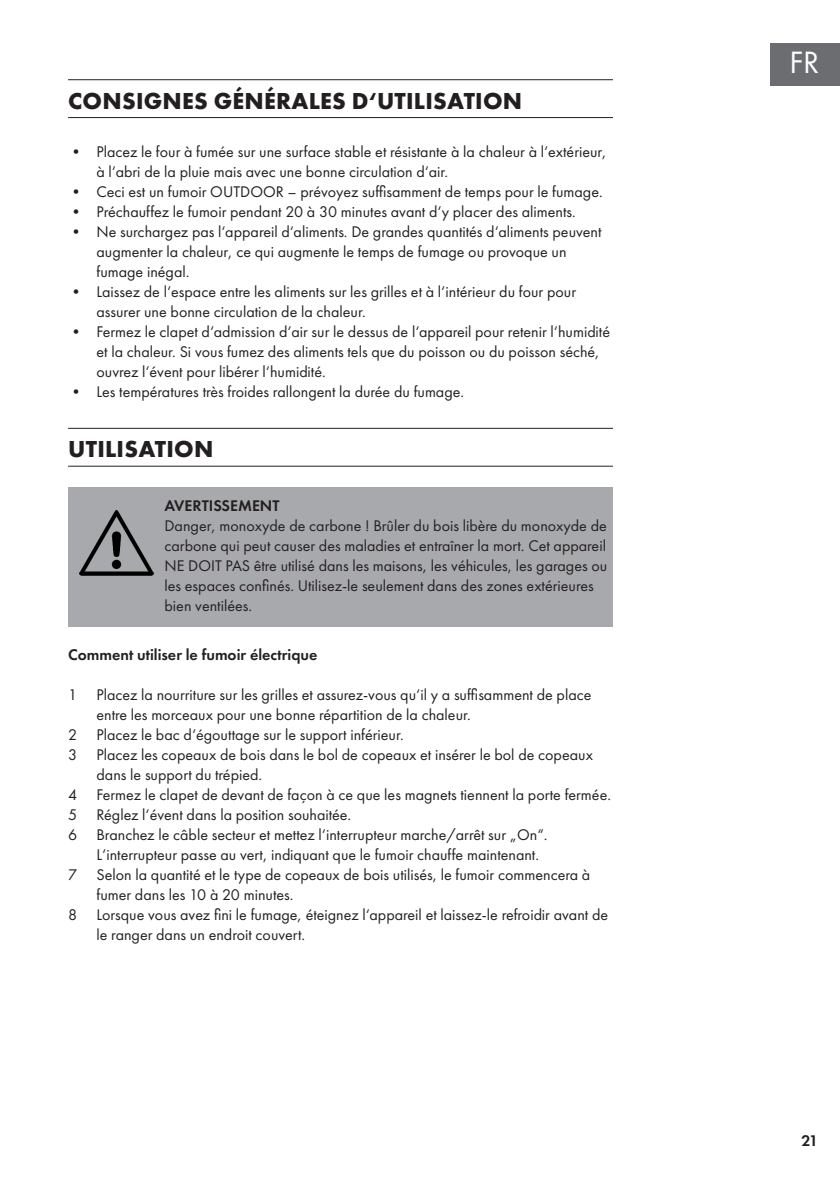
<style>
.page{position:relative;width:840px;height:1191px;background:#fff}
.page>*{position:absolute;margin:0;border:0;box-sizing:border-box;transform-origin:0 0}
.t1{font:32px "Futura PTW08";color:#fff}
.t2{font:700 24px "Futura PTW08";letter-spacing:.01em;color:#231f20}
.t3{font:16px/20px "Futura PTW08";color:#231f20}
.t4{font:600 16px "Futura PTW08";color:#231f20}
</style>
<div class="page">
<div style="left:770px;top:43px;width:69px;height:42px;background:#6c6d70"></div>
<hr style="left:68px;top:79px;width:544px;height:1px;background:#231f20">
<hr style="left:68px;top:117px;width:544px;height:1px;background:#231f20">
<hr style="left:68px;top:428px;width:544px;height:1px;background:#231f20">
<hr style="left:68px;top:466px;width:544px;height:1px;background:#231f20">
<div style="left:68px;top:487px;width:544px;height:139px;background:#a8a9ad"></div>
<img style="left:79px;top:510px;width:74px;height:65px">
<h2 class="t2" style="left:68px;top:85px;width:455px">CONSIGNES GÉNÉRALES D‘UTILISATION</h2>
<p class="t3" style="left:96px;top:141px;width:511px;text-indent:-28px">• Placez le four à fumée sur une surface stable et résistante à la chaleur à l‘extérieur, à l‘abri de la pluie mais avec une bonne circulation d‘air.</p>
<p class="t3" style="left:68px;top:181px;width:536px">• Ceci est un fumoir OUTDOOR – prévoyez suffisamment de temps pour le fumage.</p>
<p class="t3" style="left:68px;top:201px;width:509px">• Préchauffez le fumoir pendant 20 à 30 minutes avant d‘y placer des aliments.</p>
<p class="t3" style="left:96px;top:221px;width:506px;text-indent:-28px">• Ne surchargez pas l‘appareil d‘aliments. De grandes quantités d‘aliments peuvent augmenter la chaleur, ce qui augmente le temps de fumage ou provoque un fumage inégal.</p>
<p class="t3" style="left:96px;top:281px;width:481px;text-indent:-28px">• Laissez de l‘espace entre les aliments sur les grilles et à l‘intérieur du four pour assurer une bonne circulation de la chaleur.</p>
<p class="t3" style="left:96px;top:321px;width:515px;text-indent:-28px">• Fermez le clapet d‘admission d‘air sur le dessus de l‘appareil pour retenir l‘humidité et la chaleur. Si vous fumez des aliments tels que du poisson ou du poisson séché, ouvrez l‘évent pour libérer l‘humidité.</p>
<p class="t3" style="left:68px;top:381px;width:397px">• Les températures très froides rallongent la durée du fumage.</p>
<h2 class="t2" style="left:68px;top:434px;width:147px">UTILISATION</h2>
<p class="t4" style="left:164px;top:496px;width:116px">AVERTISSEMENT</p>
<p class="t3" style="left:164px;top:516px;width:444px">Danger, monoxyde de carbone ! Brûler du bois libère du monoxyde de carbone qui peut causer des maladies et entraîner la mort. Cet appareil NE DOIT PAS être utilisé dans les maisons, les véhicules, les garages ou les espaces confinés. Utilisez-le seulement dans des zones extérieures bien ventilées.</p>
<p class="t4" style="left:68px;top:644px;width:251px">Comment utiliser le fumoir électrique</p>
<p class="t3" style="left:68px;top:684px;width:524px">1 Placez la nourriture sur les grilles et assurez-vous qu‘il y a suffisamment de place</p>
<p class="t3" style="left:96px;top:704px;width:375px">entre les morceaux pour une bonne répartition de la chaleur.</p>
<p class="t3" style="left:68px;top:724px;width:337px">2 Placez le bac d‘égouttage sur le support inférieur.</p>
<p class="t3" style="left:68px;top:744px;width:526px">3 Placez les copeaux de bois dans le bol de copeaux et insérer le bol de copeaux</p>
<p class="t3" style="left:96px;top:764px;width:167px">dans le support du trépied.</p>
<p class="t3" style="left:68px;top:784px;width:544px">4 Fermez le clapet de devant de façon à ce que les magnets tiennent la porte fermée.</p>
<p class="t3" style="left:68px;top:804px;width:284px">5 Réglez l‘évent dans la position souhaitée.</p>
<p class="t3" style="left:68px;top:824px;width:480px">6 Branchez le câble secteur et mettez l‘interrupteur marche/arrêt sur „On“.</p>
<p class="t3" style="left:96px;top:844px;width:444px">L‘interrupteur passe au vert, indiquant que le fumoir chauffe maintenant.</p>
<p class="t3" style="left:68px;top:864px;width:523px">7 Selon la quantité et le type de copeaux de bois utilisés, le fumoir commencera à</p>
<p class="t3" style="left:96px;top:884px;width:198px">fumer dans les 10 à 20 minutes.</p>
<p class="t3" style="left:68px;top:904px;width:541px">8 Lorsque vous avez fini le fumage, éteignez l‘appareil et laissez-le refroidir avant de</p>
<p class="t3" style="left:96px;top:924px;width:210px">le ranger dans un endroit couvert.</p>
<h1 class="t1" style="left:788px;top:43px;width:31px">FR</h1>
<p class="t4" style="left:801px;top:1130px;width:18px">21</p>
</div>
